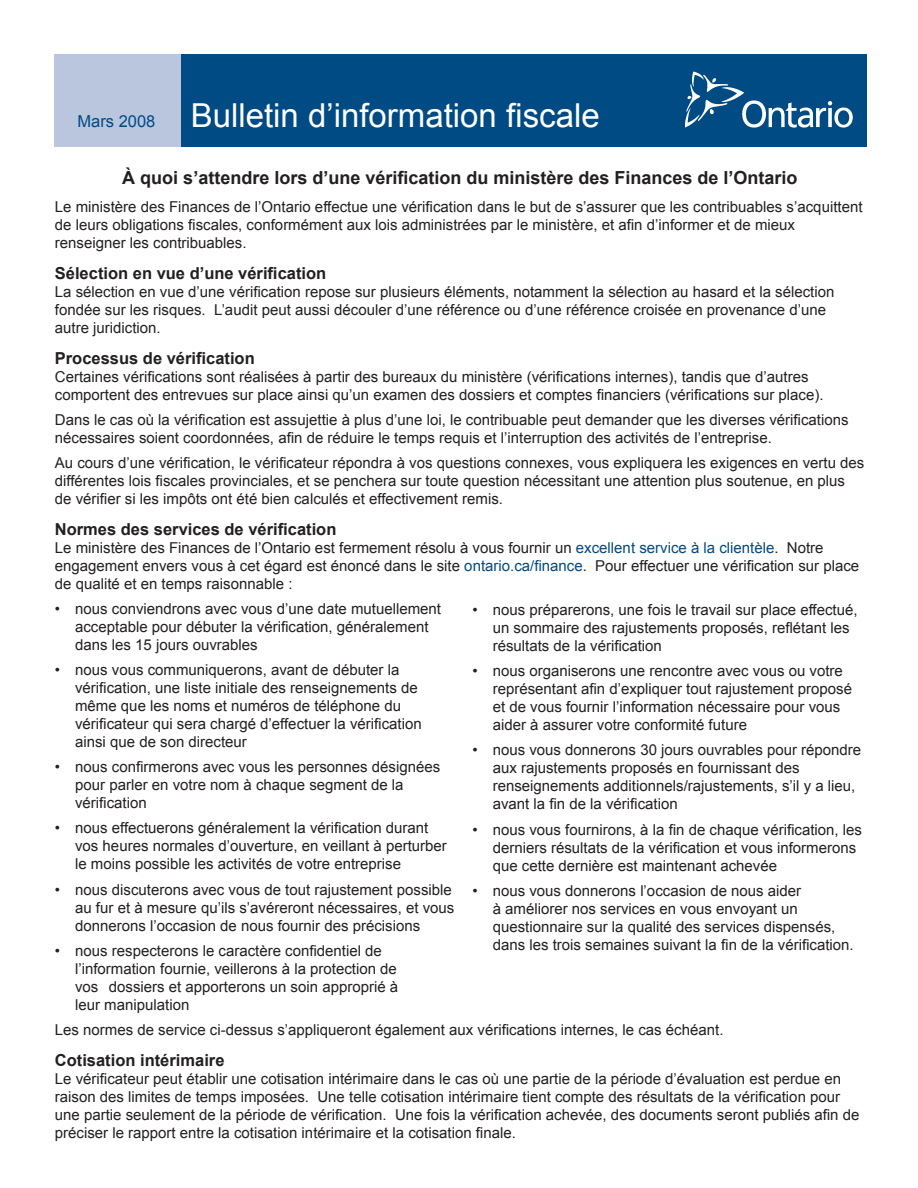
<style>
.page{position:relative;width:918px;height:1188px;background:#fff}
.page>*{position:absolute;margin:0;border:0;box-sizing:border-box;transform-origin:0 0}
.t1{font:33px "Arial";color:#fff}
.t2{font:700 18px "Arial";color:#231f20}
.t3{font:700 16.5px "Arial";color:#231f20}
.t4{font:16.5px "Arial";color:#004b84}
.t5{font:15px/18px "Arial";color:#231f20}
.s1{color:#004b84}
</style>
<div class="page">
<div style="left:56px;top:54px;width:810px;height:93px;background:#004b84"></div>
<div style="left:54px;top:54px;width:126px;height:93px;background:#bac6de"></div>
<img style="left:685px;top:72px;width:168px;height:55px">
<p class="t4" style="left:77px;top:110px;width:79px">Mars 2008</p>
<p class="t1" style="left:191px;top:94px;width:410px">Bulletin d’information fiscale</p>
<p class="t2" style="left:122px;top:165px;width:677px">À quoi s’attendre lors d’une vérification du ministère des Finances de l’Ontario</p>
<p class="t5" style="left:55px;top:198px;width:809px">Le ministère des Finances de l’Ontario effectue une vérification dans le but de s’assurer que les contribuables s’acquittent de leurs obligations fiscales, conformément aux lois administrées par le ministère, et afin d’informer et de mieux renseigner les contribuables.</p>
<p class="t3" style="left:55px;top:262px;width:273px">Sélection en vue d’une vérification</p>
<p class="t5" style="left:55px;top:283px;width:781px">La sélection en vue d’une vérification repose sur plusieurs éléments, notamment la sélection au hasard et la sélection fondée sur les risques. L’audit peut aussi découler d’une référence ou d’une référence croisée en provenance d’une</p>
<p class="t5" style="left:55px;top:319px;width:107px">autre juridiction.</p>
<p class="t3" style="left:55px;top:347px;width:201px">Processus de vérification</p>
<p class="t5" style="left:55px;top:367px;width:770px">Certaines vérifications sont réalisées à partir des bureaux du ministère (vérifications internes), tandis que d’autres comportent des entrevues sur place ainsi qu’un examen des dossiers et comptes financiers (vérifications sur place).</p>
<p class="t5" style="left:55px;top:411px;width:795px">Dans le cas où la vérification est assujettie à plus d’une loi, le contribuable peut demander que les diverses vérifications nécessaires soient coordonnées, afin de réduire le temps requis et l’interruption des activités de l’entreprise.</p>
<p class="t5" style="left:55px;top:454px;width:811px">Au cours d’une vérification, le vérificateur répondra à vos questions connexes, vous expliquera les exigences en vertu des différentes lois fiscales provinciales, et se penchera sur toute question nécessitant une attention plus soutenue, en plus de vérifier si les impôts ont été bien calculés et effectivement remis.</p>
<p class="t3" style="left:55px;top:518px;width:283px">Normes des services de vérification</p>
<p class="t5" style="left:55px;top:538px;width:806px">Le ministère des Finances de l’Ontario est fermement résolu à vous fournir un <span class="s1">excellent service à la clientèle</span>. Notre engagement envers vous à cet égard est énoncé dans le site <span class="s1">ontario.ca/finance</span>. Pour effectuer une vérification sur place de qualité et en temps raisonnable :</p>
<p class="t5" style="left:75px;top:600px;width:368px;text-indent:-20px">• nous conviendrons avec vous d’une date mutuellement acceptable pour débuter la vérification, généralement dans les 15 jours ouvrables</p>
<p class="t5" style="left:75px;top:661px;width:348px;text-indent:-20px">• nous vous communiquerons, avant de débuter la vérification, une liste initiale des renseignements de même que les noms et numéros de téléphone du vérificateur qui sera chargé d’effectuer la vérification ainsi que de son directeur</p>
<p class="t5" style="left:75px;top:758px;width:367px;text-indent:-20px">• nous confirmerons avec vous les personnes désignées pour parler en votre nom à chaque segment de la vérification</p>
<p class="t5" style="left:75px;top:819px;width:373px;text-indent:-20px">• nous effectuerons généralement la vérification durant vos heures normales d’ouverture, en veillant à perturber le moins possible les activités de votre entreprise</p>
<p class="t5" style="left:75px;top:880px;width:381px;text-indent:-20px">• nous discuterons avec vous de tout rajustement possible au fur et à mesure qu’ils s’avéreront nécessaires, et vous donnerons l’occasion de nous fournir des précisions</p>
<p class="t5" style="left:75px;top:942px;width:325px;text-indent:-20px">• nous respecterons le caractère confidentiel de l’information fournie, veillerons à la protection de vos dossiers et apporterons un soin approprié à leur manipulation</p>
<p class="t5" style="left:55px;top:1021px;width:670px">Les normes de service ci-dessus s’appliqueront également aux vérifications internes, le cas échéant.</p>
<p class="t3" style="left:55px;top:1049px;width:171px">Cotisation intérimaire</p>
<p class="t5" style="left:55px;top:1069px;width:806px">Le vérificateur peut établir une cotisation intérimaire dans le cas où une partie de la période d’évaluation est perdue en raison des limites de temps imposées. Une telle cotisation intérimaire tient compte des résultats de la vérification pour une partie seulement de la période de vérification. Une fois la vérification achevée, des documents seront publiés afin de préciser le rapport entre la cotisation intérimaire et la cotisation finale.</p>
<p class="t5" style="left:493px;top:601px;width:366px;text-indent:-20px">• nous préparerons, une fois le travail sur place effectué, un sommaire des rajustements proposés, reflétant les résultats de la vérification</p>
<p class="t5" style="left:493px;top:662px;width:361px;text-indent:-20px">• nous organiserons une rencontre avec vous ou votre représentant afin d’expliquer tout rajustement proposé et de vous fournir l’information nécessaire pour vous aider à assurer votre conformité future</p>
<p class="t5" style="left:493px;top:741px;width:370px;text-indent:-20px">• nous vous donnerons 30 jours ouvrables pour répondre aux rajustements proposés en fournissant des renseignements additionnels/rajustements, s’il y a lieu, avant la fin de la vérification</p>
<p class="t5" style="left:493px;top:821px;width:371px;text-indent:-20px">• nous vous fournirons, à la fin de chaque vérification, les derniers résultats de la vérification et vous informerons que cette dernière est maintenant achevée</p>
<p class="t5" style="left:493px;top:882px;width:362px;text-indent:-20px">• nous vous donnerons l’occasion de nous aider<br>à améliorer nos services en vous envoyant un questionnaire sur la qualité des services dispensés, dans les trois semaines suivant la fin de la vérification.</p>
</div>
